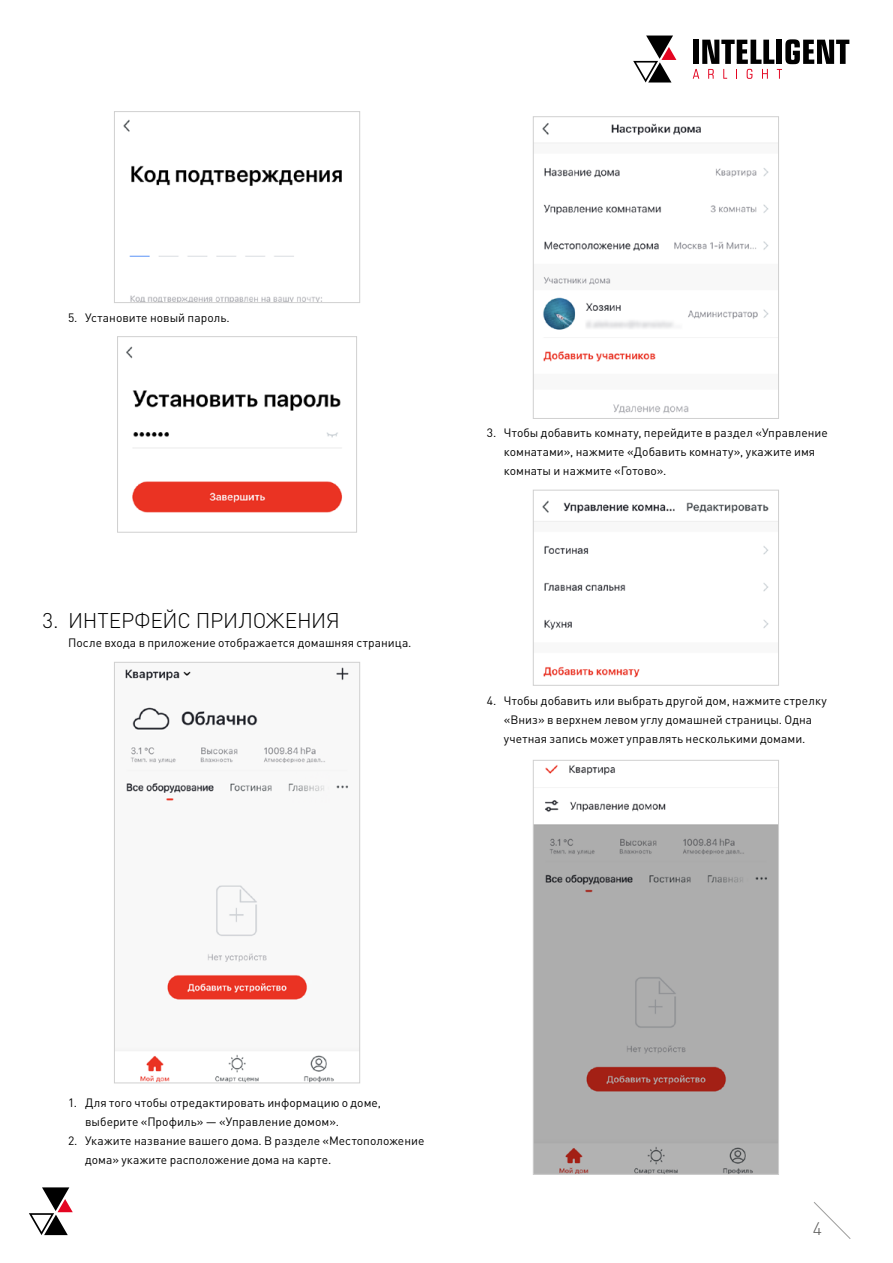
<style>
.page{position:relative;width:893px;height:1263px;background:#fff}
.page>*{position:absolute;margin:0;border:0;box-sizing:border-box;transform-origin:0 0}
.t1{font:300 21px "DIN Pro";letter-spacing:-.015em;color:#000}
.t2{font:300 18px "DIN Pro";color:#575756}
.t3{font:12px/19.2px "DIN Pro";letter-spacing:.005em;color:#000}
</style>
<div class="page">
<svg style="left:814px;top:1202px;width:37px;height:37px"></svg>
<svg style="left:693px;top:39px;width:156px;height:40px"></svg>
<svg style="left:633px;top:36px;width:43px;height:47px"></svg>
<svg style="left:29px;top:1187px;width:44px;height:48px"></svg>
<img style="left:123px;top:119px;width:219px;height:182px">
<div style="left:114px;top:111px;width:246px;height:192px;border:1px solid #d0d0d0"></div>
<img style="left:126px;top:346px;width:216px;height:167px">
<div style="left:117px;top:336px;width:240px;height:196px;border:1px solid #d0d0d0"></div>
<img style="left:116px;top:667px;width:242px;height:414px">
<div style="left:114px;top:662px;width:246px;height:421px;border:1px solid #d0d0d0"></div>
<img style="left:535px;top:123px;width:242px;height:291px">
<div style="left:533px;top:117px;width:246px;height:302px;border:1px solid #d0d0d0"></div>
<img style="left:535px;top:500px;width:242px;height:178px">
<div style="left:533px;top:490px;width:246px;height:195px;border:1px solid #d0d0d0"></div>
<img style="left:535px;top:765px;width:242px;height:407px">
<div style="left:533px;top:760px;width:246px;height:414px;border:1px solid #d0d0d0"></div>
<p class="t3" style="left:68px;top:307px;width:163px">5. Установите новый пароль.</p>
<h1 class="t1" style="left:43px;top:606px;width:299px">3. ИНТЕРФЕЙС ПРИЛОЖЕНИЯ</h1>
<p class="t3" style="left:68px;top:633px;width:345px">После входа в приложение отображается домашняя страница.</p>
<p class="t3" style="left:504px;top:422px;width:325px;text-indent:-17px">3. Чтобы добавить комнату, перейдите в раздел «Управление комнатами», нажмите «Добавить комнату», укажите имя комнаты и нажмите «Готово».</p>
<p class="t3" style="left:487px;top:690px;width:342px;text-align:center">4. Чтобы добавить или выбрать другой дом, нажмите стрелку «Вниз» в верхнем левом углу домашней страницы. Одна учетная запись может управлять несколькими домами.</p>
<p class="t3" style="left:85px;top:1092px;width:297px;text-indent:-17px">1. Для того чтобы отредактировать информацию о доме, выберите «Профиль» — «Управление домом».</p>
<p class="t3" style="left:85px;top:1130px;width:341px;text-indent:-17px">2. Укажите название вашего дома. В разделе «Местоположение дома» укажите расположение дома на карте.</p>
<h2 class="t2" style="left:813px;top:1216px;width:11px">4</h2>
</div>
